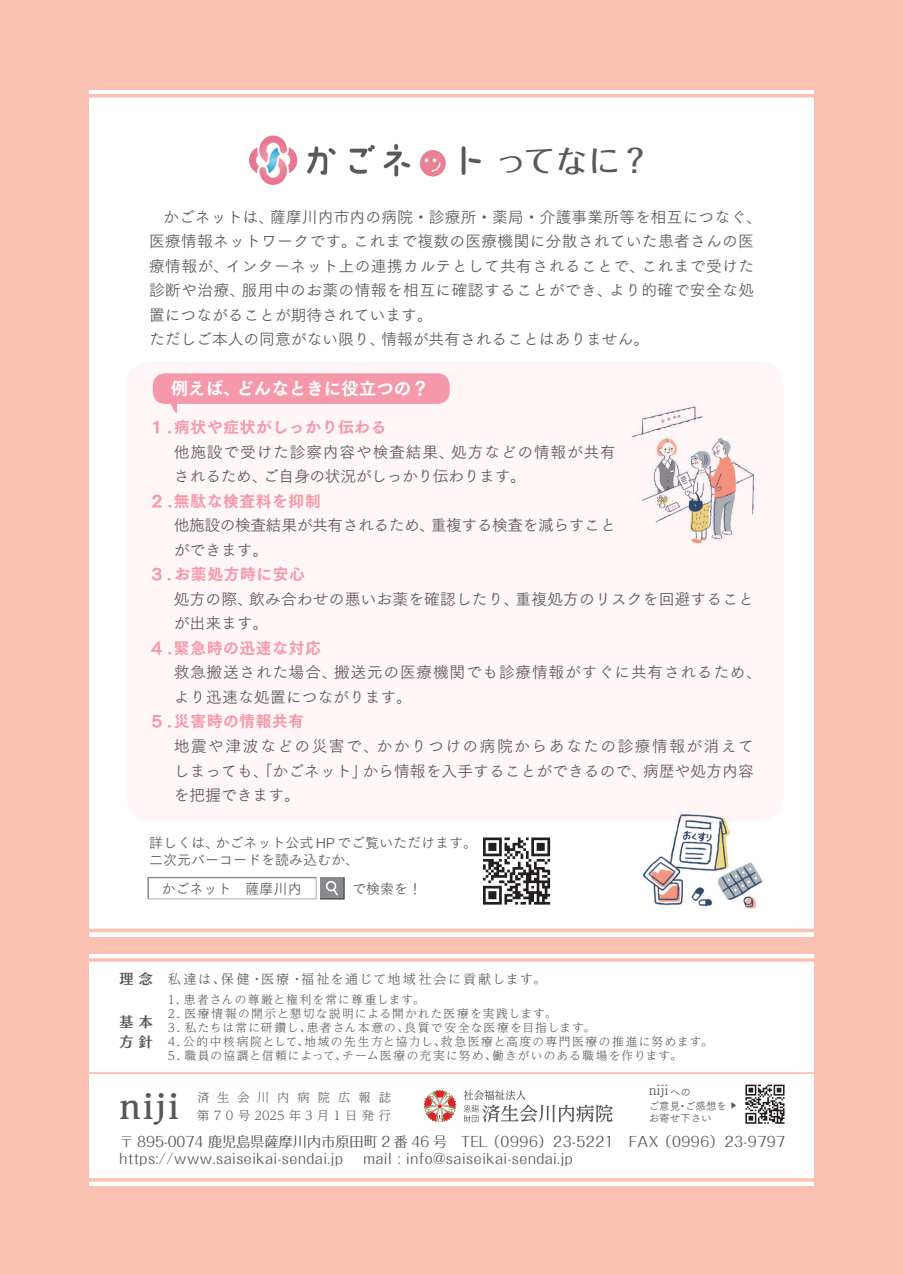
<style>
.page{position:relative;width:903px;height:1275px;background:#fac0b2}
.page>*{position:absolute;margin:0;border:0;box-sizing:border-box;transform-origin:0 0}
.t1{font:700 33.25px "UD Reimin Pro";color:#57585a}
.t2{font:500 31.85px "Folk Pro";color:#57585a}
.t3{font:17.5px "Tsuku Go Pro E";color:#fff}
.t4{font:15.75px/24.5px "Tsuku Go Pr 5 R";letter-spacing:.01em;color:#57585a}
.t5{font:15.75px "Tsuku Go Pro E";letter-spacing:.04em;color:#f598aa}
.t6{font:15.75px/24.5px "Tsuku Go Pr 5 R";letter-spacing:-.025em;color:#57585a}
.t7{font:15.75px "Tsuku Go Pr 5 R";letter-spacing:.095em;color:#57585a}
.t8{font:15.75px "Tsuku Go Pr 5 R";letter-spacing:.045em;color:#57585a}
.t9{font:15.75px "Tsuku Go Pr 5 R";letter-spacing:.05em;color:#57585a}
.t10{font:14.17px/17.5px "Folk Pro";letter-spacing:.04em;color:#57585a}
.t11{font:14px/17px "Tsuku Go Pr 5 R";color:#57585a}
.t12{font:14px "Ryumin Pr 6";color:#57585a}
.t13{font:14px/19.2px "Skip Std B";color:#57585a}
.t14{font:300 13.12px "UD Reimin Pr 6";letter-spacing:.125em;color:#57585a}
.t15{font:300 12.25px "UD Reimin Pr 6";letter-spacing:.345em;color:#57585a}
.t16{font:300 12.25px "UD Reimin Pr 6";letter-spacing:.655em;color:#57585a}
.t17{font:300 11.72px/14px "UD Reimin Pr 6";letter-spacing:.1em;color:#57585a}
.t18{font:300 11.72px "UD Reimin Pr 6";letter-spacing:.125em;color:#57585a}
.t19{font:300 11.72px "UD Reimin Pr 6";letter-spacing:.07em;color:#57585a}
.t20{font:300 11.72px "UD Reimin Pr 6";letter-spacing:.08em;color:#57585a}
.t21{font:300 11.72px "UD Reimin Pr 6";letter-spacing:.13em;color:#57585a}
.t22{font:10.5px/12.8px "Tsuku Go Pr 5 R";color:#57585a;text-align:center}
.t23{font:7px "Tsuku Go Pr 5 R";color:#57585a}
.s1{font-family:"Tsuku Go Pr 5 R";font-size:10.5px}
</style>
<div class="page">
<div style="left:89px;top:954px;width:725px;height:232px;background:#fff"></div>
<svg style="left:89px;top:958px;width:725px;height:4px"></svg>
<hr style="left:82px;top:1072px;width:762px;height:2px;background:#fac0b2">
<svg style="left:89px;top:1178px;width:725px;height:4px;fill:#fac5b9"></svg>
<div style="left:89px;top:90px;width:725px;height:846px;background:#fff"></div>
<svg style="left:89px;top:94px;width:725px;height:4px;fill:#fac0b2"></svg>
<hr style="left:82px;top:929px;width:762px;height:3px;background:#fac0b2">
<div style="left:126px;top:361px;width:658px;height:461px;background:#fef6f7;border-radius:25px"></div>
<svg style="left:148px;top:877px;width:196px;height:22px"></svg>
<svg style="left:745px;top:1085px;width:39px;height:39px"></svg>
<svg style="left:423px;top:1089px;width:33px;height:33px"></svg>
<svg style="left:463px;top:1090px;width:150px;height:32px"></svg>
<div style="left:153px;top:373px;width:297px;height:31px;background:#f598aa;border-radius:12px"></div>
<svg style="left:171px;top:404px;width:6px;height:9px"></svg>
<img style="left:631px;top:406px;width:124px;height:138px">
<img style="left:249px;top:135px;width:232px;height:50px">
<svg style="left:483px;top:837px;width:67px;height:68px"></svg>
<img style="left:643px;top:814px;width:120px;height:95px">
<h2 class="t2" style="left:495px;top:134px;width:150px">ってなに ?</h2>
<p class="t4" style="left:163px;top:203px;width:112px">かごネットは、</p>
<p class="t4" style="left:270px;top:203px;width:493px">薩摩川内市内の病院・診療所・薬局・介護事業所等を相互につなぐ、</p>
<p class="t4" style="left:149px;top:228px;width:209px">医療情報ネットワークです。</p>
<p class="t4" style="left:353px;top:228px;width:402px">これまで複数の医療機関に分散されていた患者さんの医</p>
<p class="t4" style="left:149px;top:252px;width:81px">療情報が、</p>
<p class="t4" style="left:225px;top:252px;width:421px">インターネット上の連携カルテとして共有されることで、</p>
<p class="t4" style="left:641px;top:252px;width:114px">これまで受けた</p>
<p class="t4" style="left:242px;top:277px;width:372px">服用中のお薬の情報を相互に確認することができ、</p>
<p class="t4" style="left:609px;top:277px;width:147px">より的確で安全な処</p>
<p class="t4" style="left:149px;top:277px;width:98px">診断や治療、</p>
<p class="t4" style="left:149px;top:301px;width:285px">置につながることが期待されています。</p>
<p class="t4" style="left:381px;top:326px;width:269px">情報が共有されることはありません。</p>
<p class="t4" style="left:149px;top:326px;width:238px">ただしご本人の同意がない限り、</p>
<p class="t3" style="left:171px;top:373px;width:71px">例えば、</p>
<p class="t3" style="left:236px;top:373px;width:194px">どんなときに役立つの?</p>
<p class="t5" style="left:149px;top:413px;width:239px">１.病状や症状がしっかり伝わる</p>
<p class="t4" style="left:263px;top:438px;width:264px;text-indent:-89px">他施設で受けた診察内容や検査結果、<br>ご自身の状況がしっかり伝わります。</p>
<p class="t9" style="left:451px;top:438px;width:166px">処方などの情報が共有</p>
<p class="t4" style="left:174px;top:463px;width:95px">されるため、</p>
<p class="t5" style="left:149px;top:487px;width:173px">２.無駄な検査料を抑制</p>
<p class="t6" style="left:174px;top:512px;width:263px">他施設の検査結果が共有されるため、ができます。</p>
<p class="t5" style="left:149px;top:560px;width:157px">３. お薬処方時に安心</p>
<p class="t6" style="left:431px;top:512px;width:187px">重複する検査を減らすこと</p>
<p class="t4" style="left:249px;top:585px;width:272px">飲み合わせの悪いお薬を確認したり、</p>
<p class="t4" style="left:174px;top:585px;width:96px">処方の際、が出来ます。</p>
<p class="t5" style="left:149px;top:634px;width:173px">４.緊急時の迅速な対応</p>
<p class="t4" style="left:515px;top:585px;width:240px">重複処方のリスクを回避すること</p>
<p class="t4" style="left:174px;top:659px;width:240px">救急搬送された場合、<br>より迅速な処置につながります。</p>
<p class="t5" style="left:149px;top:707px;width:157px">５.災害時の情報共有</p>
<p class="t7" style="left:376px;top:732px;width:379px">かかりつけの病院からあなたの診療情報が消えて</p>
<p class="t8" style="left:334px;top:659px;width:429px">搬送元の医療機関でも診療情報がすぐに共有されるため、</p>
<p class="t7" style="left:174px;top:732px;width:207px">地震や津波などの災害で、</p>
<p class="t4" style="left:174px;top:757px;width:195px">しまっても、「かごネット」を把握できます。</p>
<p class="t11" style="left:216px;top:833px;width:263px">かごネット公式HP でご覧いただけます。</p>
<p class="t4" style="left:643px;top:757px;width:112px">病歴や処方内容</p>
<p class="t4" style="left:362px;top:757px;width:286px">から情報を入手することができるので、</p>
<p class="t11" style="left:149px;top:833px;width:211px">詳しくは、<br>二次元バーコードを読み込むか、</p>
<p class="t11" style="left:162px;top:879px;width:183px">かごネット　薩摩川内　　　</p>
<p class="t11" style="left:352px;top:879px;width:71px">で検索を!</p>
<p class="t13" style="left:120px;top:969px;width:35px">理念</p>
<p class="t13" style="left:120px;top:1012px;width:35px">基本方針</p>
<p class="t14" style="left:301px;top:968px;width:246px">福祉を通じて地域社会に貢献します。</p>
<p class="t14" style="left:168px;top:968px;width:59px">私達は、</p>
<p class="t14" style="left:221px;top:968px;width:44px">保健・</p>
<p class="t14" style="left:261px;top:968px;width:44px">医療・</p>
<p class="t17" style="left:168px;top:992px;width:258px">1. 患者さんの尊厳と権利を常に尊重します。</p>
<p class="t17" style="left:404px;top:1006px;width:192px;text-indent:-236px">2. 医療情報の開示と懇切な説明による開かれた医療を実践します。<br>良質で安全な医療を目指します。</p>
<p class="t20" style="left:168px;top:1018px;width:145px">3. 私たちは常に研鑽し、</p>
<p class="t17" style="left:307px;top:1020px;width:103px">患者さん本意の、</p>
<p class="t18" style="left:441px;top:1032px;width:273px">救急医療と高度の専門医療の推進に努めます。</p>
<p class="t17" style="left:304px;top:1034px;width:142px">地域の先生方と協力し、</p>
<p class="t21" style="left:168px;top:1032px;width:142px">4. 公的中核病院として、</p>
<p class="t17" style="left:342px;top:1048px;width:156px">チーム医療の充実に努め、</p>
<p class="t17" style="left:492px;top:1048px;width:191px">働きがいのある職場を作ります。</p>
<p class="t19" style="left:168px;top:1046px;width:180px">5. 職員の協調と信頼によって、</p>
<h1 class="t1" style="left:120px;top:1079px;width:61px">niji</h1>
<p class="t16" style="left:197px;top:1088px;width:196px">済生会川内病院広報誌</p>
<p class="t15" style="left:197px;top:1106px;width:196px">第７０号2025年3月1日発行</p>
<p class="t12" style="left:649px;top:1079px;width:44px">niji<span class="s1">への</span></p>
<p class="t22" style="left:649px;top:1098px;width:80px">ご意見ご感想を</p>
<p class="t23" style="left:730px;top:1099px;width:8px">︎▶</p>
<p class="t22" style="left:649px;top:1098px;width:64px">・<br>お寄せ下さい</p>
<p class="t10" style="left:120px;top:1130px;width:667px">〒 895-0074 鹿児島県薩摩川内市原田町 2 番 46 号　TEL（0996）23-5221　FAX)0996(23-9797 https://www.saiseikai-sendai j p. 　mail : info@saiseikai-sendai j p.</p>
</div>
